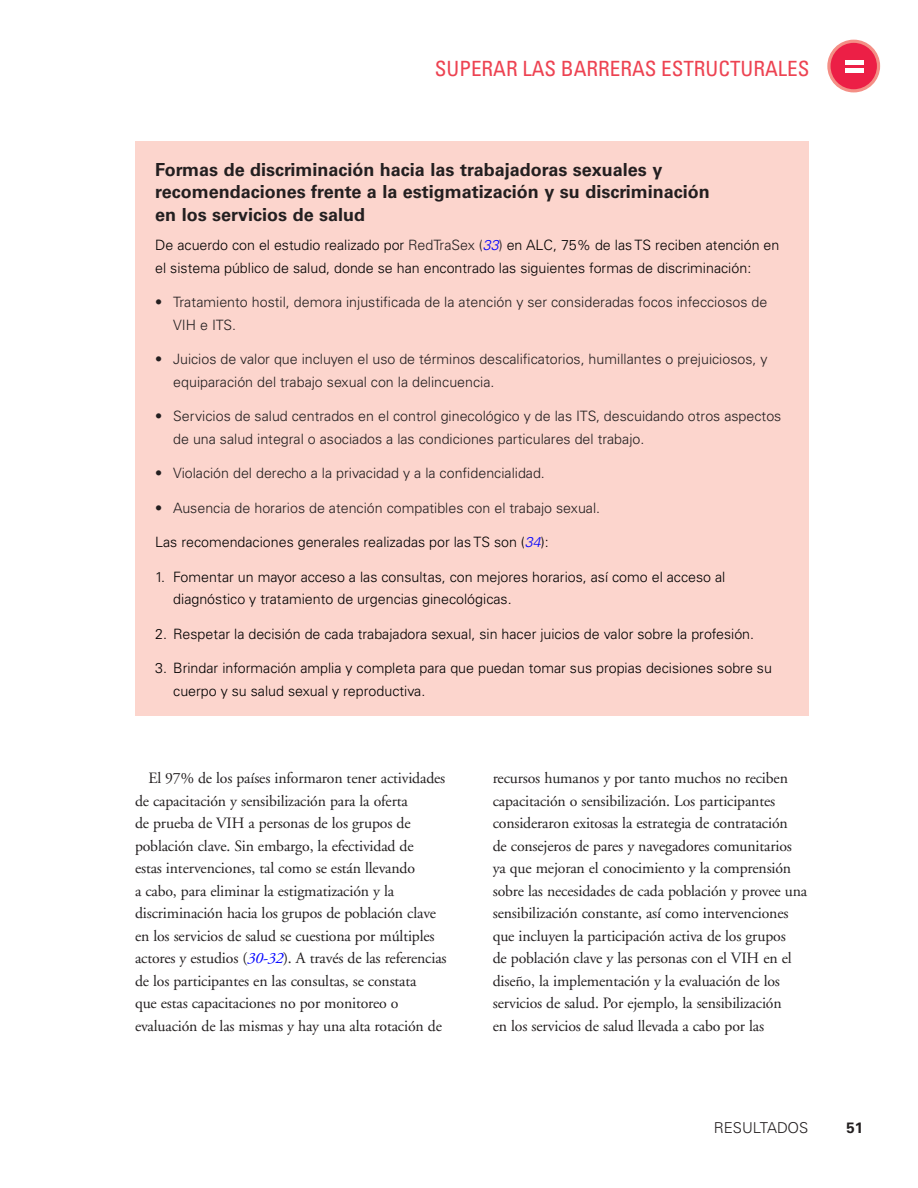
<style>
.page{position:relative;width:918px;height:1188px;background:#fff}
.page>*{position:absolute;margin:0;border:0;box-sizing:border-box;transform-origin:0 0}
.t1{font:condensed 21px "Univers";color:#ed4352}
.t2{font:700 18px/22.5px "Univers";color:#231f20}
.t3{font:15.75px/22.5px "Adobe Garamond";letter-spacing:-.01em;color:#231f20}
.t4{font:300 15px "Univers";color:#231f20}
.t5{font:700 15px "Univers";color:#231f20}
.t6{font:300 14.25px/22.5px "Univers";color:#000}
.t7{font:300 14.25px/22.5px "Univers";color:#231f20}
.s1{color:#231f20}
.s2{font-style:italic;color:#00f}
</style>
<div class="page">
<div style="left:135px;top:141px;width:673px;height:575px;background:#fcd5cd"></div>
<div style="left:828px;top:40px;width:51px;height:52px;background:#ec1f46;border-radius:50%"></div>
<div style="left:827px;top:40px;width:53px;height:52px;border:3px solid #f48f86;border-radius:50%"></div>
<hr style="left:845px;top:61px;width:19px;height:4px;background:#fff">
<div style="left:845px;top:68px;width:19px;height:5px;background:#fff"></div>
<h1 class="t1" style="left:435px;top:60px;width:376px">SUPERAR LAS BARRERAS ESTRUCTURALES</h1>
<p class="t2" style="left:155px;top:160px;width:556px">Formas de discriminación hacia las trabajadoras sexuales y recomendaciones frente a la estigmatización y su discriminación en los servicios de salud</p>
<p class="t6" style="left:155px;top:235px;width:626px">De acuerdo con el estudio realizado por <span class="s1">RedTraSex (</span><span class="s2">33</span><span class="s1">)</span> en ALC, 75% de las TS reciben atención en el sistema público de salud, donde se han encontrado las siguientes formas de discriminación:</p>
<p class="t7" style="left:173px;top:292px;width:596px;text-indent:-18px">• Tratamiento hostil, demora injustificada de la atención y ser consideradas focos infecciosos de<br>VIH e ITS.</p>
<p class="t7" style="left:173px;top:349px;width:596px;text-indent:-18px">• Juicios de valor que incluyen el uso de términos descalificatorios, humillantes o prejuiciosos, y equiparación del trabajo sexual con la delincuencia.</p>
<p class="t7" style="left:173px;top:406px;width:610px;text-indent:-18px">• Servicios de salud centrados en el control ginecológico y de las ITS, descuidando otros aspectos de una salud integral o asociados a las condiciones particulares del trabajo.</p>
<p class="t7" style="left:155px;top:463px;width:391px">• Violación del derecho a la privacidad y a la confidencialidad.</p>
<p class="t7" style="left:155px;top:497px;width:446px">• Ausencia de horarios de atención compatibles con el trabajo sexual.</p>
<p class="t6" style="left:155px;top:532px;width:395px">Las recomendaciones generales realizadas por las TS son (<span class="s2">34</span>):</p>
<p class="t6" style="left:173px;top:566px;width:554px;text-indent:-18px">1. Fomentar un mayor acceso a las consultas, con mejores horarios, así como el acceso al diagnóstico y tratamiento de urgencias ginecológicas.</p>
<p class="t6" style="left:155px;top:623px;width:600px">2. Respetar la decisión de cada trabajadora sexual, sin hacer juicios de valor sobre la profesión.</p>
<p class="t6" style="left:173px;top:658px;width:600px;text-indent:-18px">3. Brindar información amplia y completa para que puedan tomar sus propias decisiones sobre su cuerpo y su salud sexual y reproductiva.</p>
<p class="t3" style="left:135px;top:768px;width:313px;text-indent:13px">El 97% de los países informaron tener actividades de capacitación y sensibilización para la oferta<br>de prueba de VIH a personas de los grupos de población clave. Sin embargo, la efectividad de<br>estas intervenciones, tal como se están llevando<br>a cabo, para eliminar la estigmatización y la discriminación hacia los grupos de población clave en los servicios de salud se cuestiona por múltiples actores y estudios (<span class="s2">30-32</span>). A través de las referencias de los participantes en las consultas, se constata<br>que estas capacitaciones no por monitoreo o evaluación de las mismas y hay una alta rotación de</p>
<p class="t3" style="left:493px;top:768px;width:316px">recursos humanos y por tanto muchos no reciben capacitación o sensibilización. Los participantes consideraron exitosas la estrategia de contratación<br>de consejeros de pares y navegadores comunitarios ya que mejoran el conocimiento y la comprensión sobre las necesidades de cada población y provee una sensibilización constante, así como intervenciones que incluyen la participación activa de los grupos<br>de población clave y las personas con el VIH en el diseño, la implementación y la evaluación de los servicios de salud. Por ejemplo, la sensibilización<br>en los servicios de salud llevada a cabo por las</p>
<p class="t4" style="left:714px;top:1121px;width:96px">RESULTADOS</p>
<p class="t5" style="left:846px;top:1122px;width:18px">51</p>
</div>
